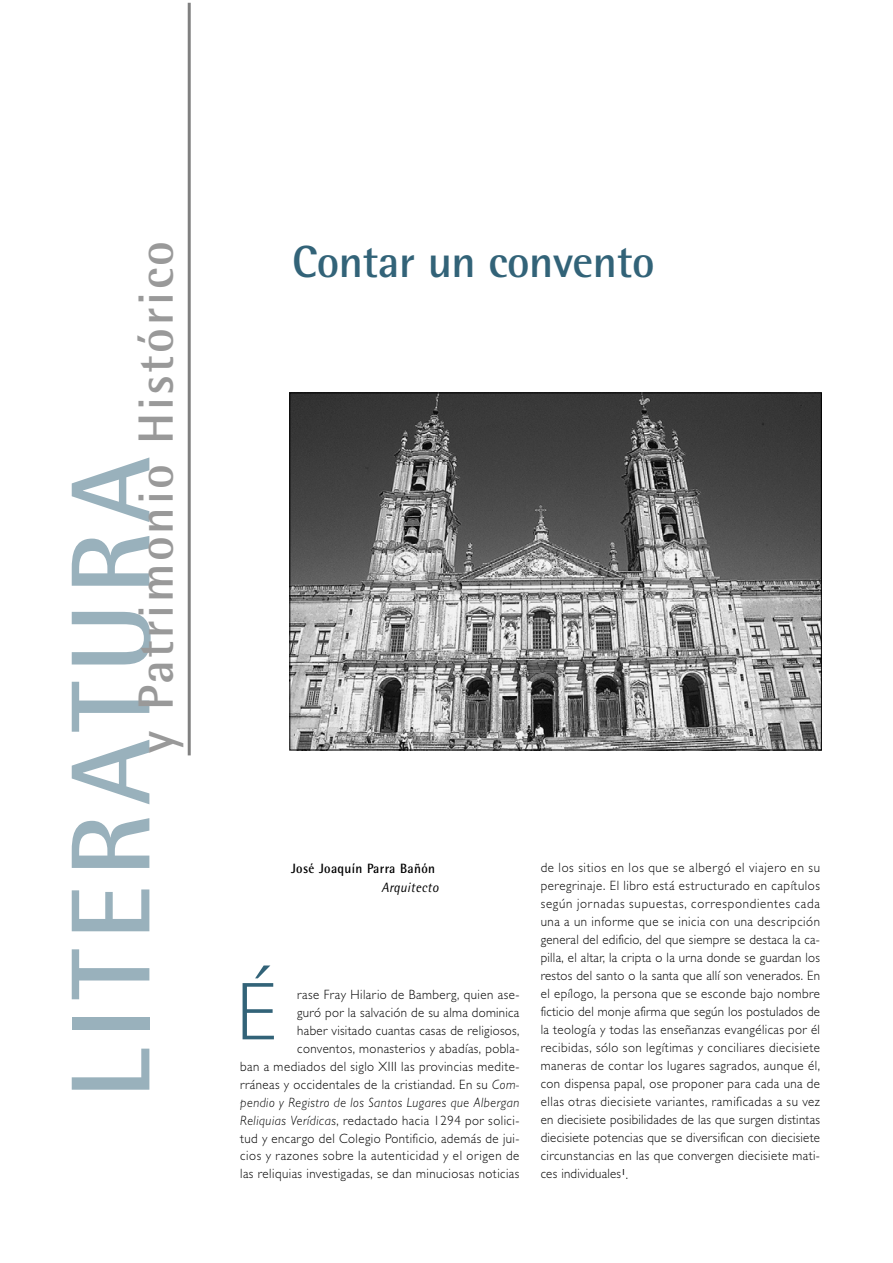
<style>
.page{position:relative;width:893px;height:1263px;background:#fff}
.page>*{position:absolute;margin:0;border:0;box-sizing:border-box;transform-origin:0 0}
.t1{font:700 112.5px "Rotis Semi Sans";letter-spacing:.08em;color:#99b1bc}
.t2{font:300 82.5px "Gill Sans";color:#326378}
.t3{font:700 49.5px "Rotis Semi Sans";letter-spacing:.055em;color:#999}
.t4{font:700 45px "Rotis Semi Sans";letter-spacing:-.01em;color:#326378}
.t5{font:300 13.5px/18px "Gill Sans";letter-spacing:.035em;color:#000;text-align:right;scale:.95 1}
.t6{font:700 13.5px "Rotis Semi Sans";letter-spacing:.025em;color:#000;scale:.95 1}
.t7{font:italic 13.5px "Rotis Semi Sans";letter-spacing:.025em;color:#000;scale:.95 1}
.s1{font-style:italic}
</style>
<div class="page">
<img style="left:292px;top:395px;width:527px;height:353px">
<hr style="left:188px;top:3px;width:3px;height:752px;background:#808080">
<h3 class="t3" style="left:137px;top:753px;width:513px;rotate:-90deg">y Patrimonio Histórico</h3>
<h1 class="t1" style="left:69px;top:1099px;width:644px;rotate:-90deg">LITERATURA</h1>
<h3 class="t4" style="left:292px;top:245px;width:364px">Contar un convento</h3>
<p class="t6" style="left:291px;top:863px;width:153px">José Joaquín Parra Bañón</p>
<p class="t7" style="left:381px;top:882px;width:62px">Arquitecto</p>
<h2 class="t2" style="left:236px;top:983px;width:42px">É</h2>
<p class="t5" style="left:240px;top:986px;width:295px">rase Fray Hilario de Bamberg, quien ase-<br>guró por la salvación de su alma dominica<br>haber visitado cuantas casas de religiosos, conventos, monasterios y abadías, pobla-<br>ban a mediados del siglo XIII las provincias medite&shy;rráneas y occidentales de la cristiandad. En su <span class="s1">Com&shy;pendio y Registro de los Santos Lugares que Albergan Reliquias Verídicas</span>, redactado hacia 1294 por solici&shy;tud y encargo del Colegio Pontificio, además de jui&shy;cios y razones sobre la autenticidad y el origen de las reliquias investigadas, se dan minuciosas noticias</p>
<p class="t5" style="left:540px;top:860px;width:295px;text-align:justify">de los sitios en los que se albergó el viajero en su peregrinaje. El libro está estructurado en capítulos según jornadas supuestas, correspondientes cada una a un informe que se inicia con una descripción general del edificio, del que siempre se destaca la ca&shy;pilla, el altar, la cripta o la urna donde se guardan los restos del santo o la santa que allí son venerados. En el epílogo, la persona que se esconde bajo nombre ficticio del monje afirma que según los postulados de la teología y todas las enseñanzas evangélicas por él recibidas, sólo son legítimas y conciliares diecisiete maneras de contar los lugares sagrados, aunque él, con dispensa papal, ose proponer para cada una de ellas otras diecisiete variantes, ramificadas a su vez en diecisiete posibilidades de las que surgen distintas diecisiete potencias que se diversifican con diecisiete circunstancias en las que convergen diecisiete mati&shy;ces individuales<sup>1</sup>.</p>
</div>
